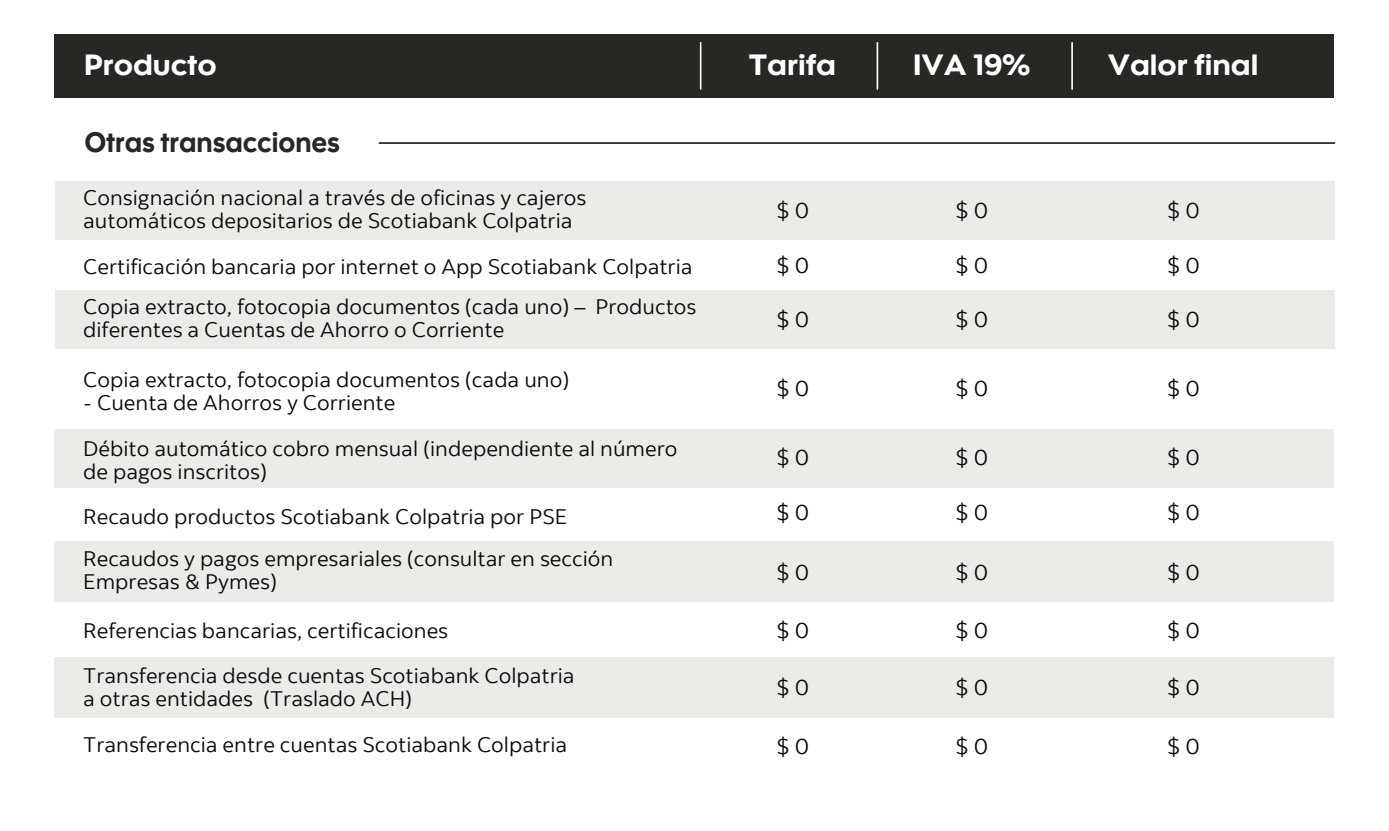
<style>
.page{position:relative;width:1389px;height:831px;background:#fff}
.page>*{position:absolute;margin:0;border:0;box-sizing:border-box;transform-origin:0 0}
.t1{font:29.22px "Scotia Headline";color:#fff;scale:1.05 1}
.t2{font:28px "Scotia Headline";color:#252823;scale:.96 1}
.t3{font:21.88px "Scotia";color:#0b0b0c;scale:1.05 1}
.t4{font:21px/45.5px "Scotia";color:#0b0b0c;scale:1.05 1}
</style>
<div class="page">
<hr style="left:379px;top:142px;width:955px;height:2px;background:#252823">
<div style="left:55px;top:34px;width:1279px;height:64px;background:#252823"></div>
<hr style="left:700px;top:43px;width:1px;height:46px;background:#fff">
<hr style="left:877px;top:43px;width:1px;height:46px;background:#fff">
<hr style="left:1071px;top:43px;width:2px;height:46px;background:#fff">
<div style="left:55px;top:429px;width:1279px;height:59px;background:#ebebe8"></div>
<div style="left:55px;top:181px;width:1280px;height:58px;background:#ebebe8"></div>
<div style="left:55px;top:290px;width:1280px;height:58px;background:#ebebe8"></div>
<div style="left:55px;top:541px;width:1279px;height:61px;background:#ebebe8"></div>
<div style="left:55px;top:657px;width:1279px;height:61px;background:#ebebe8"></div>
<h1 class="t1" style="left:84px;top:48px;width:128px">Producto</h1>
<h1 class="t1" style="left:749px;top:48px;width:85px">Tarifa</h1>
<h1 class="t1" style="left:913px;top:48px;width:113px">IVA 19%</h1>
<h1 class="t1" style="left:1108px;top:48px;width:145px">Valor final</h1>
<h2 class="t2" style="left:85px;top:126px;width:267px">Otras transacciones</h2>
<p class="t4" style="left:83px;top:187px;width:481px;line-height:22.8px">Consignación nacional a través de oficinas y cajeros automáticos depositarios de Scotiabank Colpatria</p>
<p class="t4" style="left:83px;top:247px;width:586px;line-height:40.2px">Certificación bancaria por internet o App Scotiabank Colpatria<br>Copia extracto, fotocopia documentos (cada uno) – Productos</p>
<p class="t4" style="left:83px;top:307px;width:403px">diferentes a Cuentas de Ahorro o Corriente</p>
<p class="t4" style="left:83px;top:358px;width:465px">Copia extracto, fotocopia documentos (cada uno)</p>
<p class="t4" style="left:83px;top:380px;width:568px">- Cuenta de Ahorros y Corriente<br>Débito automático cobro mensual (independiente al número</p>
<p class="t4" style="left:83px;top:449px;width:463px">de pagos inscritos)<br>Recaudo productos Scotiabank Colpatria por PSE</p>
<p class="t4" style="left:83px;top:547px;width:507px;line-height:22.8px">Recaudos y pagos empresariales (consultar en sección<br>Empresas &amp; Pymes)</p>
<p class="t4" style="left:83px;top:608px;width:470px">Referencias bancarias, certificaciones<br>Transferencia desde cuentas Scotiabank Colpatria</p>
<p class="t4" style="left:83px;top:676px;width:462px">a otras entidades (Traslado ACH)<br>Transferencia entre cuentas Scotiabank Colpatria</p>
<p class="t3" style="left:776px;top:198px;width:33px">$ 0</p>
<p class="t3" style="left:955px;top:198px;width:33px">$ 0</p>
<p class="t3" style="left:1167px;top:198px;width:33px">$ 0</p>
<p class="t3" style="left:776px;top:253px;width:33px">$ 0</p>
<p class="t3" style="left:955px;top:253px;width:33px">$ 0</p>
<p class="t3" style="left:1167px;top:253px;width:33px">$ 0</p>
<p class="t3" style="left:776px;top:307px;width:33px">$ 0</p>
<p class="t3" style="left:955px;top:307px;width:33px">$ 0</p>
<p class="t3" style="left:1167px;top:307px;width:33px">$ 0</p>
<p class="t3" style="left:776px;top:376px;width:33px">$ 0</p>
<p class="t3" style="left:955px;top:376px;width:33px">$ 0</p>
<p class="t3" style="left:1167px;top:376px;width:33px">$ 0</p>
<p class="t3" style="left:776px;top:445px;width:33px">$ 0</p>
<p class="t3" style="left:955px;top:445px;width:33px">$ 0</p>
<p class="t3" style="left:1167px;top:445px;width:33px">$ 0</p>
<p class="t3" style="left:776px;top:500px;width:33px">$ 0</p>
<p class="t3" style="left:955px;top:500px;width:33px">$ 0</p>
<p class="t3" style="left:1167px;top:500px;width:33px">$ 0</p>
<p class="t3" style="left:776px;top:560px;width:33px">$ 0</p>
<p class="t3" style="left:955px;top:560px;width:33px">$ 0</p>
<p class="t3" style="left:1167px;top:560px;width:33px">$ 0</p>
<p class="t3" style="left:776px;top:618px;width:33px">$ 0</p>
<p class="t3" style="left:955px;top:618px;width:33px">$ 0</p>
<p class="t3" style="left:1167px;top:618px;width:33px">$ 0</p>
<p class="t3" style="left:776px;top:674px;width:33px">$ 0</p>
<p class="t3" style="left:955px;top:674px;width:33px">$ 0</p>
<p class="t3" style="left:1167px;top:674px;width:33px">$ 0</p>
<p class="t3" style="left:776px;top:734px;width:33px">$ 0</p>
<p class="t3" style="left:955px;top:734px;width:33px">$ 0</p>
<p class="t3" style="left:1167px;top:734px;width:33px">$ 0</p>
</div>
